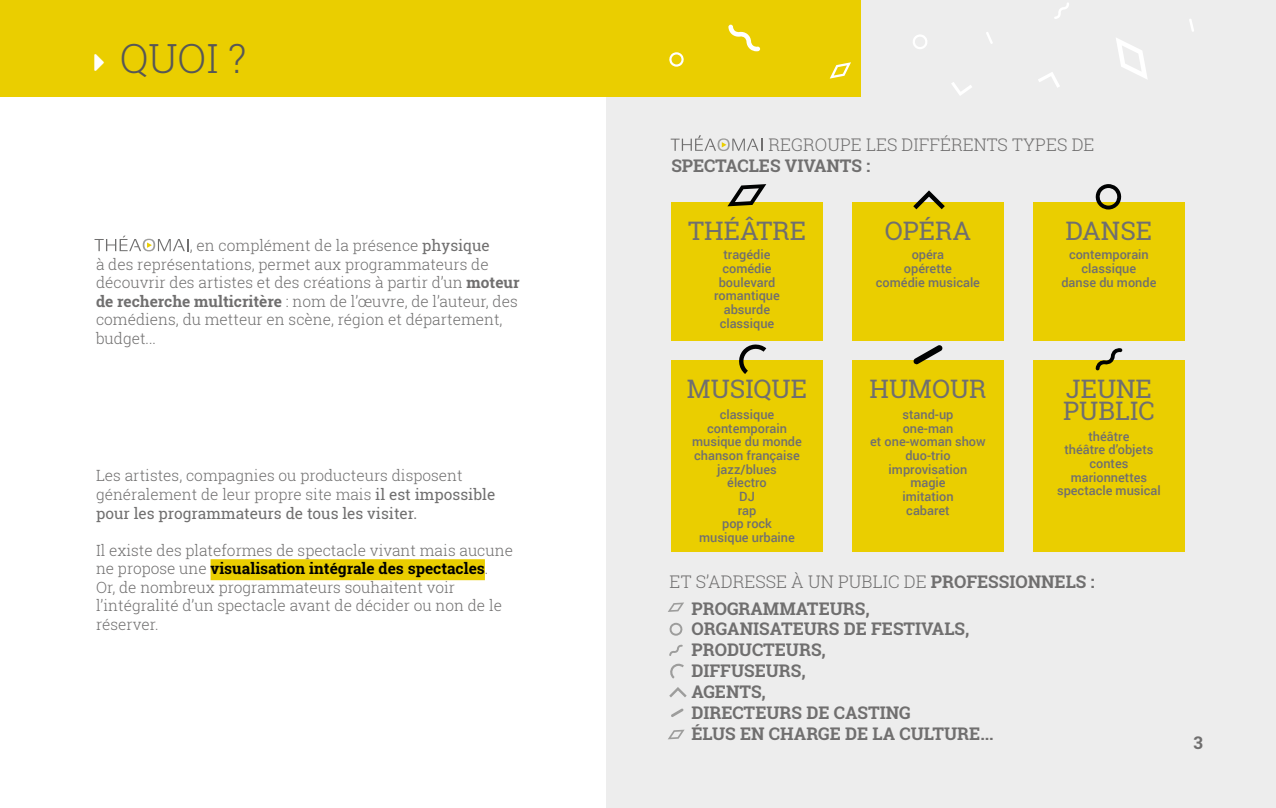
<style>
.page{position:relative;width:1276px;height:808px;background:#fff}
.page>*{position:absolute;margin:0;border:0;box-sizing:border-box;transform-origin:0 0}
.t1{font:300 40.2px "Roboto Slab";color:#575756}
.t2{font:25.5px/21.9px "Roboto Slab";color:#706f6f}
.t3{font:700 17.4px/20.9px "Roboto Slab";color:#706f6f}
.t4{font:300 17.4px "Roboto Slab";color:#706f6f}
.t5{font:300 15.45px/18.6px "Roboto Slab";color:#706f6f}
.t6{font:500 12.75px/13.6px "Roboto";color:#706f6f;text-align:center}
.s1{font-weight:400}
.s2{font-weight:700}
.s3{font-weight:700;color:#000}
.s4{font-weight:300}
</style>
<div class="page">
<div style="left:606px;top:0;width:670px;height:808px;background:#ededed"></div>
<div style="left:210px;top:559px;width:275px;height:21px;background:#eace00"></div>
<svg style="left:668px;top:602px;width:16px;height:10px"></svg>
<svg style="left:668px;top:730px;width:16px;height:9px"></svg>
<svg style="left:669px;top:623px;width:14px;height:13px"></svg>
<svg style="left:669px;top:645px;width:14px;height:11px"></svg>
<svg style="left:670px;top:663px;width:14px;height:16px"></svg>
<svg style="left:669px;top:687px;width:17px;height:10px"></svg>
<svg style="left:671px;top:708px;width:12px;height:9px"></svg>
<div style="left:0;top:0;width:860px;height:97px;background:#eace00"></div>
<svg style="left:669px;top:52px;width:15px;height:15px"></svg>
<svg style="left:913px;top:35px;width:14px;height:14px"></svg>
<svg style="left:1116px;top:38px;width:31px;height:41px"></svg>
<svg style="left:829px;top:62px;width:22px;height:17px"></svg>
<svg style="left:1054px;top:3px;width:15px;height:16px"></svg>
<svg style="left:728px;top:25px;width:32px;height:26px"></svg>
<svg style="left:1189px;top:19px;width:5px;height:13px"></svg>
<svg style="left:986px;top:32px;width:7px;height:12px"></svg>
<svg style="left:951px;top:82px;width:21px;height:14px"></svg>
<svg style="left:1038px;top:72px;width:22px;height:16px"></svg>
<svg style="left:670px;top:135px;width:92px;height:16px"></svg>
<div style="left:852px;top:202px;width:151px;height:138px;background:#eace00"></div>
<svg style="left:913px;top:190px;width:32px;height:19px"></svg>
<div style="left:671px;top:202px;width:151px;height:138px;background:#eace00"></div>
<div style="left:671px;top:360px;width:151px;height:192px;background:#eace00"></div>
<div style="left:852px;top:360px;width:151px;height:192px;background:#eace00"></div>
<div style="left:1033px;top:202px;width:151px;height:138px;background:#eace00"></div>
<div style="left:1033px;top:360px;width:151px;height:192px;background:#eace00"></div>
<svg style="left:727px;top:184px;width:39px;height:22px"></svg>
<svg style="left:1095px;top:184px;width:27px;height:25px"></svg>
<svg style="left:1095px;top:348px;width:27px;height:22px"></svg>
<svg style="left:739px;top:344px;width:27px;height:30px"></svg>
<svg style="left:913px;top:345px;width:30px;height:19px"></svg>
<svg style="left:94px;top:236px;width:94px;height:15px"></svg>
<h1 class="t1" style="left:120px;top:31px;width:128px">QUOI ?</h1>
<p class="t5" style="left:96px;top:236px;width:425px;text-indent:94px">, en complément de la présence <span class="s1">physique<br></span>à des représentations, permet aux programmateurs de découvrir des artistes et des créations à partir d’un <span class="s2">moteur de recherche multicritère</span> : nom de l’œuvre, de l’auteur, des comédiens, du metteur en scène, région et département, budget...</p>
<p class="t5" style="left:96px;top:466px;width:401px">Les artistes, compagnies ou producteurs disposent généralement de leur propre site mais <span class="s1">il est impossible pour les programmateurs de tous les visiter.</span></p>
<p class="t5" style="left:96px;top:540px;width:418px">Il existe des plateformes de spectacle vivant mais aucune ne propose une <span class="s3">visualisation intégrale des spectacles</span>.<br>Or, de nombreux programmateurs souhaitent voir l’intégralité d’un spectacle avant de décider ou non de le réserver.</p>
<p class="t4" style="left:768px;top:133px;width:327px">REGROUPE LES DIFFÉRENTS TYPES DE</p>
<p class="t3" style="left:671px;top:155px;width:200px">SPECTACLES VIVANTS :</p>
<h2 class="t2" style="left:688px;top:220px;width:119px">THÉÂTRE</h2>
<p class="t6" style="left:714px;top:247px;width:67px">tragédie comédie boulevard romantique absurde classique</p>
<h2 class="t2" style="left:885px;top:220px;width:88px">OPÉRA</h2>
<p class="t6" style="left:876px;top:247px;width:106px">opéra<br>opérette<br>comédie musicale</p>
<h2 class="t2" style="left:1065px;top:220px;width:88px">DANSE</h2>
<p class="t6" style="left:1061px;top:248px;width:97px">contemporain classique<br>danse du monde</p>
<h2 class="t2" style="left:687px;top:377px;width:122px">MUSIQUE</h2>
<h2 class="t2" style="left:1063px;top:377px;width:93px">JEUNE<br>PUBLIC</h2>
<h2 class="t2" style="left:869px;top:377px;width:118px">HUMOUR</h2>
<p class="t6" style="left:870px;top:407px;width:117px">stand-up<br>one-man<br>et one-woman show duo-trio improvisation magie<br>imitation<br>cabaret</p>
<p class="t6" style="left:692px;top:407px;width:111px">classique contemporain musique du monde chanson française jazz/blues<br>électro<br>DJ<br>rap<br>pop rock<br>musique urbaine</p>
<p class="t6" style="left:1057px;top:429px;width:105px">théâtre<br>théâtre d’objets contes marionnettes spectacle musical</p>
<p class="t3" style="left:691px;top:568px;width:405px;line-height:26.8px;text-indent:-22px"><span class="s4">ET S’ADRESSE À UN PUBLIC DE</span> PROFESSIONNELS :<br>PROGRAMMATEURS,</p>
<p class="t3" style="left:691px;top:618px;width:304px">ORGANISATEURS DE FESTIVALS,<br>PRODUCTEURS,<br>DIFFUSEURS,<br>AGENTS,<br>DIRECTEURS DE CASTING<br>ÉLUS EN CHARGE DE LA CULTURE...</p>
<p class="t3" style="left:1193px;top:732px;width:11px">3</p>
</div>
